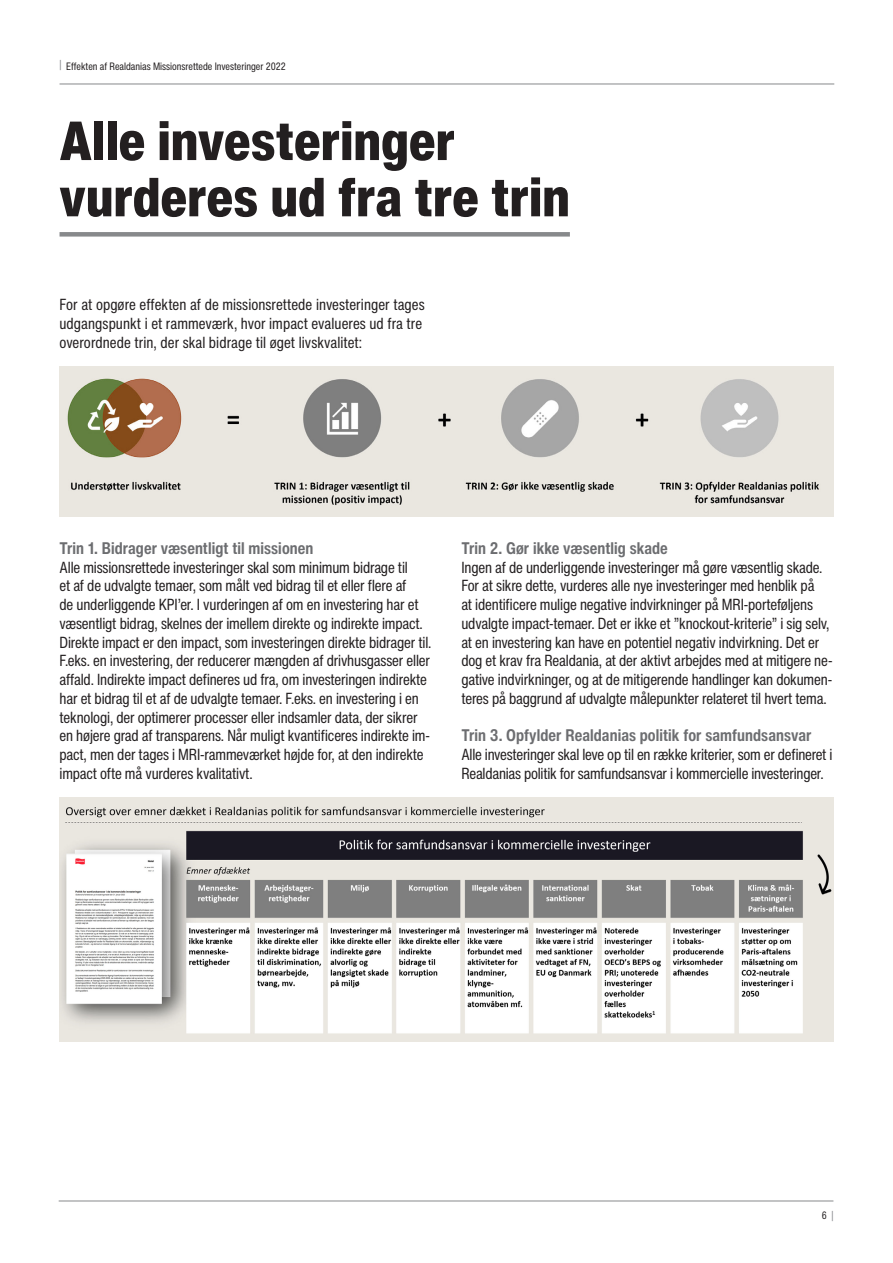
<style>
.page{position:relative;width:893px;height:1263px;background:#fff}
.page>*{position:absolute;margin:0;border:0;box-sizing:border-box;transform-origin:0 0}
.Head{font:900 condensed 54px "Helvetica Now Text";letter-spacing:.005em;color:#231f20}
.Head_uden_understreg{font:900 condensed 54px "Helvetica Now Text";letter-spacing:.005em;color:#231f20}
.Mellemrubrik_2{font:700 condensed 16.5px "Helvetica Now Text";letter-spacing:.005em;color:#6c6d70}
.Brød{font:condensed 15.75px/18.8px "Helvetica Now Text";letter-spacing:-.01em;color:#231f20}
.t1{font:condensed 10.5px "Helvetica Now Text";color:#231f20}
.s1{color:#87898b}
</style>
<div class="page">
<hr style="left:60px;top:84px;width:774px;height:1px;background:#87898b">
<hr style="left:59px;top:1201px;width:774px;height:1px;background:#87898b">
<div style="left:60px;top:232px;width:510px;height:5px;background:#87898b"></div>
<img style="left:59px;top:366px;width:774px;height:150px">
<img style="left:60px;top:798px;width:773px;height:243px">
<p class="t1" style="left:60px;top:59px;width:228px"><span class="s1">|</span> Effekten af Realdanias Missionsrettede Investeringer 2022</p>
<p class="Head_uden_understreg" style="left:60px;top:105px;width:397px">Alle investeringer</p>
<p class="Head" style="left:60px;top:162px;width:512px">vurderes ud fra tre trin</p>
<p class="Brød" style="left:60px;top:295px;width:367px">For at opgøre effekten af de missionsrettede investeringer tages udgangspunkt i et rammeværk, hvor impact evalueres ud fra tre overordnede trin, der skal bidrage til øget livskvalitet:</p>
<p class="Mellemrubrik_2" style="left:60px;top:537px;width:255px">Trin 1. Bidrager væsentligt til missionen</p>
<p class="Brød" style="left:60px;top:558px;width:373px">Alle missionsrettede investeringer skal som minimum bidrage til<br>et af de udvalgte temaer, som målt ved bidrag til et eller flere af<br>de underliggende KPI’er. I vurderingen af om en investering har et væsentligt bidrag, skelnes der imellem direkte og indirekte impact.<br>Direkte impact er den impact, som investeringen direkte bidrager til.<br>F.eks. en investering, der reducerer mængden af drivhusgasser eller affald. Indirekte impact defineres ud fra, om investeringen indirekte har et bidrag til et af de udvalgte temaer. F.eks. en investering i en teknologi, der optimerer processer eller indsamler data, der sikrer en højere grad af transparens. Når muligt kvantificeres indirekte im&shy;pact, men der tages i MRI-rammeværket højde for, at den indirekte impact ofte må vurderes kvalitativt.</p>
<p class="Mellemrubrik_2" style="left:461px;top:537px;width:208px">Trin 2. Gør ikke væsentlig skade</p>
<p class="Brød" style="left:461px;top:558px;width:373px">Ingen af de underliggende investeringer må gøre væsentlig skade.<br>For at sikre dette, vurderes alle nye investeringer med henblik på<br>at identificere mulige negative indvirkninger på MRI-porteføljens udvalgte impact-temaer. Det er ikke et ”knockout-kriterie” i sig selv, at en investering kan have en potentiel negativ indvirkning. Det er dog et krav fra Realdania, at der aktivt arbejdes med at mitigere ne&shy;gative indvirkninger, og at de mitigerende handlinger kan dokumen&shy;teres på baggrund af udvalgte målepunkter relateret til hvert tema.</p>
<p class="Mellemrubrik_2" style="left:461px;top:725px;width:352px">Trin 3. Opfylder Realdanias politik for samfundsansvar</p>
<p class="Brød" style="left:461px;top:745px;width:373px">Alle investeringer skal leve op til en række kriterier, som er defineret i<br>Realdanias politik for samfundsansvar i kommercielle investeringer.</p>
<p class="t1" style="left:822px;top:1208px;width:13px">6 <span class="s1">|</span></p>
</div>
